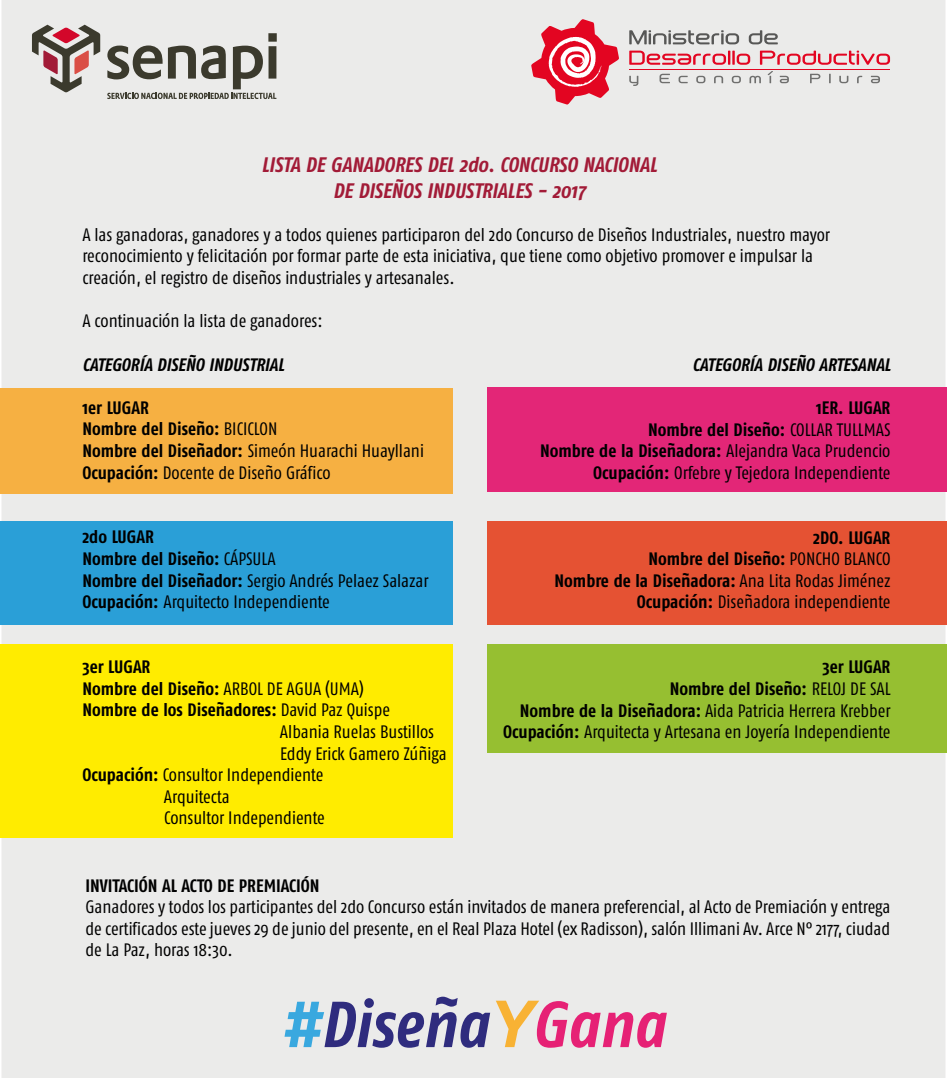
<style>
.page{position:relative;width:947px;height:1078px;background:#fff}
.page>*{position:absolute;margin:0;border:0;box-sizing:border-box;transform-origin:0 0}
.t1{font:italic 700 64.8px "Fago Co";color:#2f2c7e}
.t2{font:italic 700 21px/25.2px "Fago Co";color:#a21b37;text-align:center}
.t3{font:18px/21.6px "Fago Co";color:#000}
.t4{font:700 18px/21.6px "Fago Co";color:#000}
.t5{font:italic 700 18px "Fago Co";color:#000}
.s1{font-weight:400}
.s2{font-weight:700}
.s3{color:#39a8df}
.s4{font-family:"Arial";color:#f8b234}
.s5{color:#e62175}
</style>
<div class="page">
<div style="left:1px;top:0;width:944px;height:1077px;background:#ebebea"></div>
<div style="left:0;top:644px;width:453px;height:194px;background:#ffec00"></div>
<div style="left:488px;top:520px;width:459px;height:104px;background:#e55233"></div>
<div style="left:0;top:520px;width:453px;height:104px;background:#2a9fd7"></div>
<div style="left:0;top:388px;width:453px;height:105px;background:#f6b042"></div>
<svg style="left:107px;top:33px;width:170px;height:66px"></svg>
<svg style="left:32px;top:25px;width:68px;height:67px"></svg>
<div style="left:488px;top:387px;width:459px;height:104px;background:#e32677"></div>
<div style="left:488px;top:644px;width:459px;height:108px;background:#96bf31"></div>
<svg style="left:531px;top:19px;width:88px;height:86px"></svg>
<svg style="left:629px;top:51px;width:101px;height:14px"></svg>
<hr style="left:732px;top:51px;width:3px;height:14px;background:#e30521">
<svg style="left:737px;top:54px;width:13px;height:11px"></svg>
<svg style="left:760px;top:51px;width:130px;height:14px"></svg>
<svg style="left:629px;top:30px;width:110px;height:14px"></svg>
<svg style="left:749px;top:30px;width:29px;height:14px"></svg>
<svg style="left:629px;top:76px;width:9px;height:10px"></svg>
<svg style="left:659px;top:74px;width:11px;height:9px"></svg>
<svg style="left:678px;top:76px;width:10px;height:7px"></svg>
<svg style="left:696px;top:76px;width:9px;height:7px"></svg>
<svg style="left:714px;top:76px;width:9px;height:7px"></svg>
<svg style="left:732px;top:76px;width:9px;height:7px"></svg>
<svg style="left:749px;top:76px;width:12px;height:7px"></svg>
<svg style="left:768px;top:71px;width:5px;height:12px"></svg>
<svg style="left:780px;top:76px;width:9px;height:7px"></svg>
<svg style="left:810px;top:74px;width:10px;height:9px"></svg>
<svg style="left:829px;top:74px;width:2px;height:9px"></svg>
<svg style="left:839px;top:76px;width:9px;height:7px"></svg>
<svg style="left:857px;top:76px;width:5px;height:7px"></svg>
<svg style="left:871px;top:76px;width:9px;height:7px"></svg>
<hr style="left:629px;top:69px;width:261px;height:1px;background:#e30521">
<p class="t2" style="left:262px;top:152px;width:397px">LISTA DE GANADORES DEL 2do. CONCURSO NACIONAL<br>DE DISEÑOS INDUSTRIALES - 2017</p>
<p class="t3" style="left:82px;top:224px;width:749px">A las ganadoras, ganadores y a todos quienes participaron del 2do Concurso de Diseños Industriales, nuestro mayor reconocimiento y felicitación por formar parte de esta iniciativa, que tiene como objetivo promover e impulsar la creación, el registro de diseños industriales y artesanales.</p>
<p class="t3" style="left:82px;top:310px;width:242px">A continuación la lista de ganadores:</p>
<p class="t5" style="left:82px;top:354px;width:203px">CATEGORÍA DISEÑO INDUSTRIAL</p>
<p class="t4" style="left:82px;top:396px;width:343px">1er LUGAR<br>Nombre del Diseño: <span class="s1">BICICLON<br></span>Nombre del Diseñador: <span class="s1">Simeón Huarachi Huayllani<br></span>Ocupación: <span class="s1">Docente de Diseño Gráfico</span></p>
<p class="t5" style="left:692px;top:354px;width:199px">CATEGORÍA DISEÑO ARTESANAL</p>
<p class="t3" style="left:540px;top:396px;width:352px;text-align:right"><span class="s2">1ER. LUGAR<br>Nombre del Diseño:</span> COLLAR TULLMAS<br><span class="s2">Nombre de la Diseñadora:</span> Alejandra Vaca Prudencio <span class="s2">Ocupación:</span> Orfebre y Tejedora Independiente</p>
<p class="t3" style="left:82px;top:526px;width:348px"><span class="s2">2do LUGAR<br>Nombre del Diseño:</span> CÁPSULA<br><span class="s2">Nombre del Diseñador:</span> Sergio Andrés Pelaez Salazar<br><span class="s2">Ocupación:</span> Arquitecto Independiente</p>
<p class="t4" style="left:82px;top:655px;width:70px">3er LUGAR</p>
<p class="t4" style="left:82px;top:677px;width:283px">Nombre del Diseño: <span class="s1">ARBOL DE AGUA (UMA)</span></p>
<p class="t4" style="left:82px;top:699px;width:309px">Nombre de los Diseñadores: <span class="s1">David Paz Quispe</span></p>
<p class="t3" style="left:280px;top:720px;width:156px">Albania Ruelas Bustillos</p>
<p class="t3" style="left:280px;top:742px;width:168px">Eddy Erick Gamero Zúñiga</p>
<p class="t3" style="left:82px;top:764px;width:242px"><span class="s2">Ocupación:</span> Consultor Independiente</p>
<p class="t3" style="left:164px;top:785px;width:67px">Arquitecta</p>
<p class="t3" style="left:164px;top:807px;width:162px">Consultor Independiente</p>
<p class="t4" style="left:554px;top:526px;width:338px;text-align:right">2DO. LUGAR<br>Nombre del Diseño: <span class="s1">PONCHO BLANCO<br></span>Nombre de la Diseñadora: <span class="s1">Ana Lita Rodas Jiménez<br></span>Ocupación: <span class="s1">Diseñadora independiente</span></p>
<p class="t3" style="left:503px;top:656px;width:389px;text-align:right"><span class="s2">3er LUGAR<br>Nombre del Diseño:</span> RELOJ DE SAL<br><span class="s2">Nombre de la Diseñadora:</span> Aida Patricia Herrera Krebber <span class="s2">Ocupación:</span> Arquitecta y Artesana en Joyería Independiente</p>
<p class="t4" style="left:85px;top:874px;width:236px">INVITACIÓN AL ACTO DE PREMIACIÓN</p>
<p class="t3" style="left:85px;top:895px;width:806px;text-align:justify">Ganadores y todos los participantes del 2do Concurso están invitados de manera preferencial, al Acto de Premiación y entrega de certificados este jueves 29 de junio del presente, en el Real Plaza Hotel (ex Radisson), salón Illimani Av. Arce N° 2177, ciudad de La Paz, horas 18:30.</p>
<h1 class="t1" style="left:280px;top:986px;width:386px"><span class="s3">#</span>Diseña<span class="s4">Y</span><span class="s5">Gana</span></h1>
</div>
